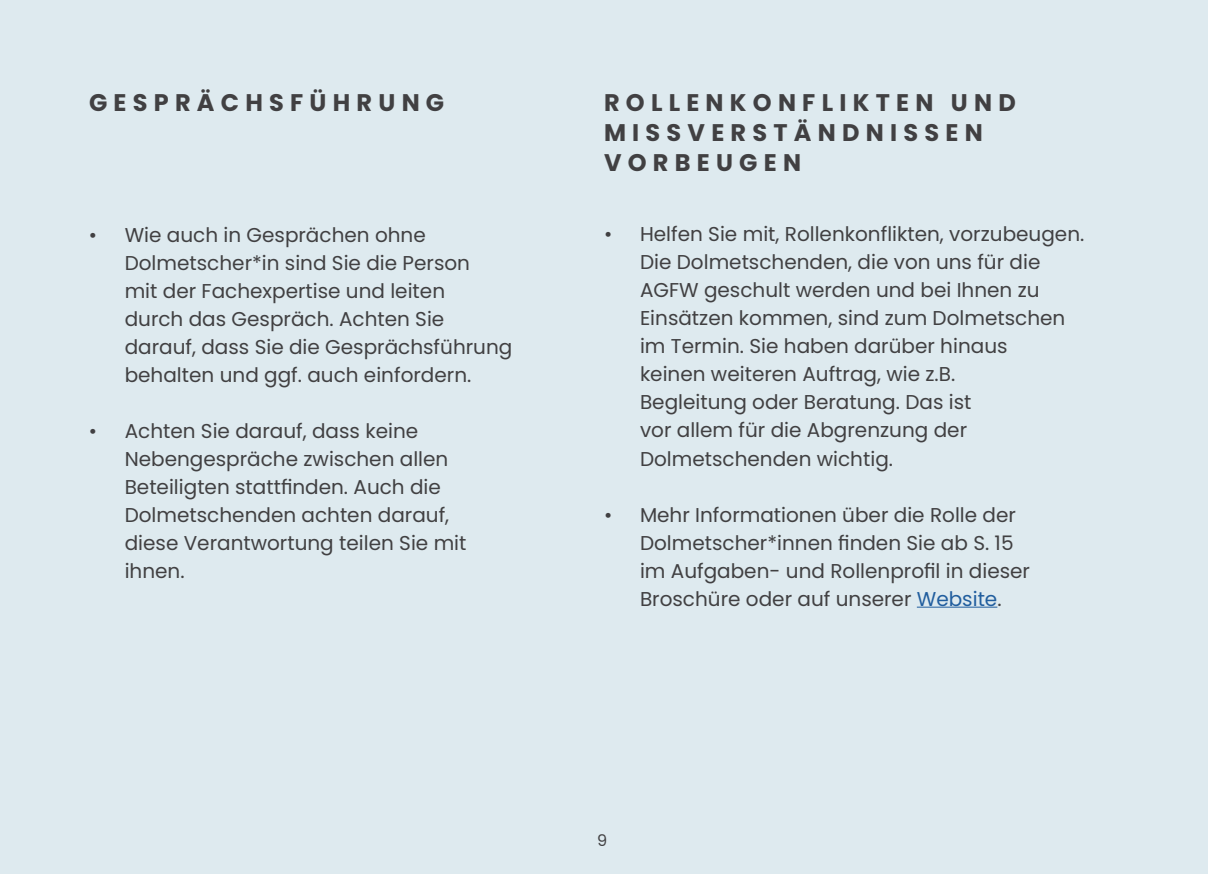
<style>
.page{position:relative;width:1208px;height:874px;background:#fff}
.page>*{position:absolute;margin:0;border:0;box-sizing:border-box;transform-origin:0 0}
.t1{font:700 24px/30px "Poppins";letter-spacing:.26em;color:#414042}
.t2{font:20px/28px "Poppins";color:#414042}
.t3{font:16px "Poppins";color:#414042}
.s1{color:#215e9e}
</style>
<div class="page">
<div style="left:0;top:0;width:1208px;height:873px;background:#deeaef"></div>
<hr style="left:917px;top:606px;width:80px;height:1px;background:#215e9e">
<p class="t1" style="left:89px;top:88px;width:357px">GESPRÄCHSFÜHRUNG</p>
<p class="t2" style="left:125px;top:220px;width:389px;text-indent:-36px">• Wie auch in Gesprächen ohne Dolmetscher*in sind Sie die Person<br>mit der Fachexpertise und leiten<br>durch das Gespräch. Achten Sie darauf, dass Sie die Gesprächsführung behalten und ggf. auch einfordern.</p>
<p class="t2" style="left:125px;top:416px;width:343px;text-indent:-36px">• Achten Sie darauf, dass keine<br>Nebengespräche zwischen allen<br>Beteiligten stattfinden. Auch die<br>Dolmetschenden achten darauf, diese Verantwortung teilen Sie mit ihnen.</p>
<p class="t1" style="left:604px;top:88px;width:413px">ROLLENKONFLIKTEN UND<br>MISSVERSTÄNDNISSEN<br>VORBEUGEN</p>
<p class="t2" style="left:640px;top:220px;width:446px;text-indent:-36px">• Helfen Sie mit, Rollenkonflikten, vorzubeugen.<br>Die Dolmetschenden, die von uns für die AGFW geschult werden und bei Ihnen zu Einsätzen kommen, sind zum Dolmetschen im Termin. Sie haben darüber hinaus<br>keinen weiteren Auftrag, wie z.B.<br>Begleitung oder Beratung. Das ist<br>vor allem für die Abgrenzung der Dolmetschenden wichtig.</p>
<p class="t2" style="left:640px;top:500px;width:391px;text-indent:-36px">• Mehr Informationen über die Rolle der Dolmetscher*innen finden Sie ab S. 15 im Aufgaben- und Rollenprofil in dieser Broschüre oder auf unserer <span class="s1">Website</span>.</p>
<p class="t3" style="left:597px;top:830px;width:12px">9</p>
</div>
